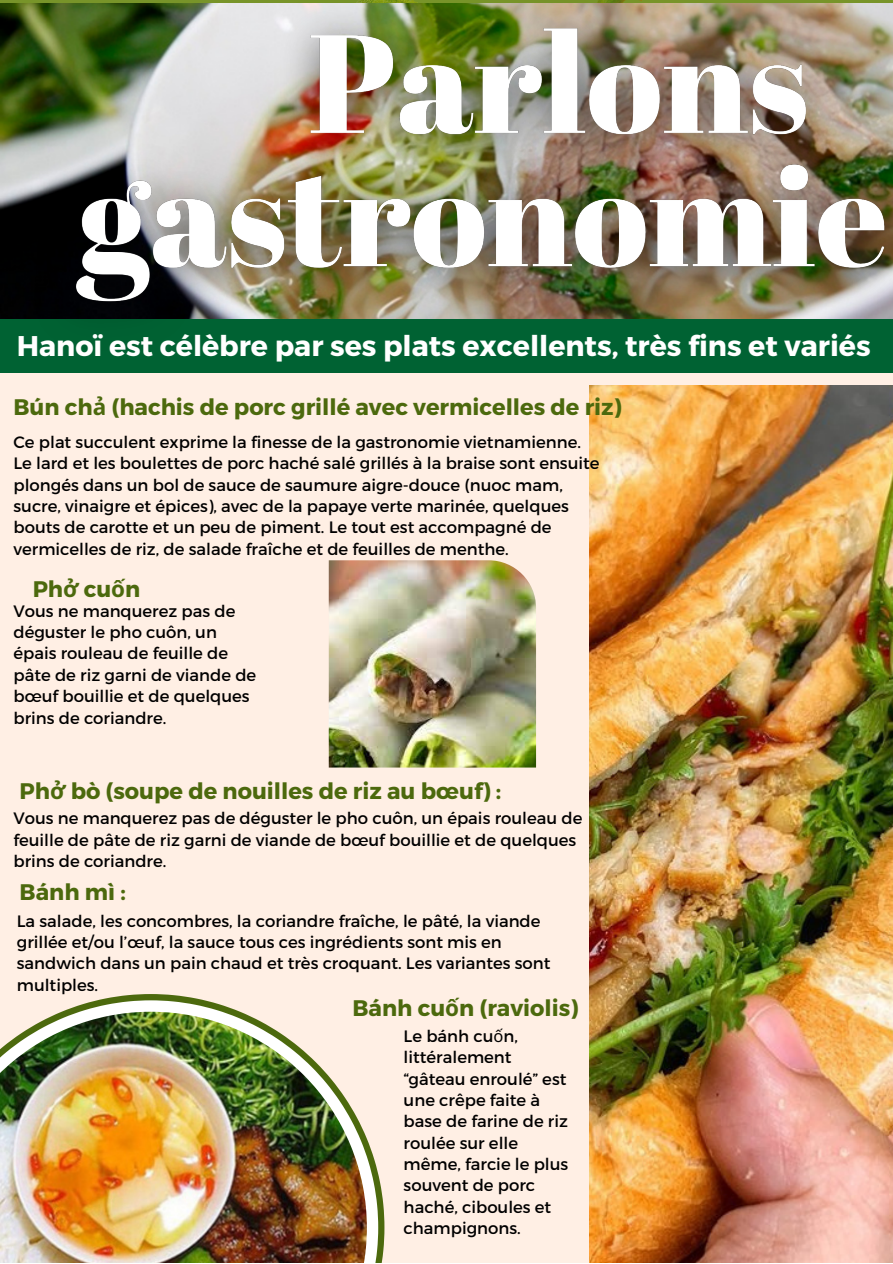
<style>
.page{position:relative;width:893px;height:1264px;background:#fff}
.page>*{position:absolute;margin:0;border:0;box-sizing:border-box;transform-origin:0 0}
.t1{font:700 28.5px "Montserrat";color:#fff}
.t2{font:700 22.5px "Montserrat";color:#4c690d}
.t3{font:16.5px/21.3px "Montserrat";color:#000}
.s1{font-family:"Noto Sans"}
</style>
<div class="page">
<div style="left:0;top:0;width:892px;height:1262px;background:#ffefe4"></div>
<img style="left:589px;top:385px;width:303px;height:877px">
<svg style="left:99px;top:994px;width:285px;height:268px"></svg>
<svg style="left:63px;top:1000px;width:315px;height:262px"></svg>
<img style="left:0;top:1011px;width:367px;height:251px">
<img style="left:329px;top:560px;width:207px;height:207px">
<img style="left:0;top:4px;width:892px;height:314px">
<img style="left:252px;top:0;width:639px;height:65px">
<img style="left:16px;top:65px;width:876px;height:308px">
<h1 class="t1" style="left:17px;top:327px;width:855px">Hanoï est célèbre par ses plats excellents, très fins et variés</h1>
<h2 class="t2" style="left:13px;top:392px;width:609px">Bún ch<span class="s1">ả</span> (hachis de porc grillé avec vermicelles de riz)</h2>
<p class="t3" style="left:13px;top:430px;width:587px">Ce plat succulent exprime la finesse de la gastronomie vietnamienne.<br>Le lard et les boulettes de porc haché salé grillés à la braise sont ensuite plongés dans un bol de sauce de saumure aigre-douce (nuoc mam, sucre, vinaigre et épices), avec de la papaye verte marinée, quelques bouts de carotte et un peu de piment. Le tout est accompagné de vermicelles de riz, de salade fraîche et de feuilles de menthe.</p>
<h2 class="t2" style="left:33px;top:574px;width:109px">Ph<span class="s1">ở</span> cu<span class="s1">ố</span>n</h2>
<p class="t3" style="left:13px;top:599px;width:244px">Vous ne manquerez pas de déguster le pho cuôn, un épais rouleau de feuille de pâte de riz garni de viande de bœuf bouillie et de quelques brins de coriandre.</p>
<h2 class="t2" style="left:20px;top:776px;width:483px">Ph<span class="s1">ở</span> bò (soupe de nouilles de riz au bœuf) :</h2>
<p class="t3" style="left:13px;top:807px;width:570px">Vous ne manquerez pas de déguster le pho cuôn, un épais rouleau de feuille de pâte de riz garni de viande de bœuf bouillie et de quelques brins de coriandre.</p>
<h2 class="t2" style="left:20px;top:877px;width:108px">Bánh mì :</h2>
<p class="t3" style="left:17px;top:909px;width:535px">La salade, les concombres, la coriandre fraîche, le pâté, la viande grillée et/ou l’œuf, la sauce tous ces ingrédients sont mis en sandwich dans un pain chaud et très croquant. Les variantes sont multiples.</p>
<h2 class="t2" style="left:352px;top:993px;width:227px">Bánh cu<span class="s1">ố</span>n (raviolis)</h2>
<p class="t3" style="left:403px;top:1024px;width:166px">Le bánh cu<span class="s1">ố</span>n, littéralement “gâteau enroulé” est une crêpe faite à base de farine de riz roulée sur elle même, farcie le plus souvent de porc haché, ciboules et champignons.</p>
</div>
